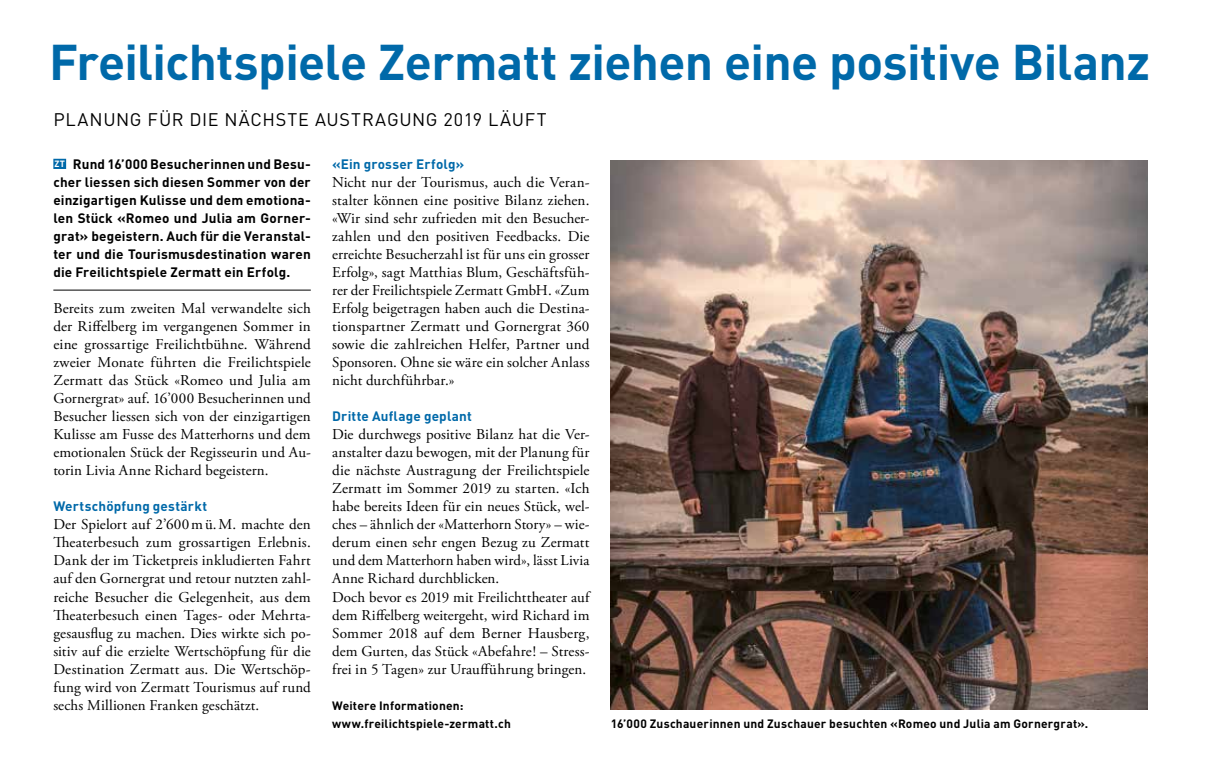
<style>
.page{position:relative;width:1216px;height:772px;background:#fff}
.page>*{position:absolute;margin:0;border:0;box-sizing:border-box;transform-origin:0 0}
.t1{font:700 49.5px "DIN";letter-spacing:-.015em;color:#0069a9}
.t2{font:18px "DIN";letter-spacing:.04em;color:#000}
.t3{font:15px/18px "Adobe Garamond Pro";letter-spacing:.01em;color:#000;text-align:justify}
.t4{font:700 13.5px/18px "DIN";letter-spacing:.015em;color:#000;text-align:justify}
.t5{font:700 13.5px "DIN";letter-spacing:.015em;color:#0069a9}
.t6{font:700 12px/18px "DIN";letter-spacing:.02em;color:#000}
.s1{font-size:9px;color:#fff}
</style>
<div class="page">
<div style="left:53px;top:159px;width:13px;height:10px;background:#0069a9"></div>
<hr style="left:53px;top:289px;width:258px;height:1px;background:#000">
<img style="left:610px;top:160px;width:536px;height:549px">
<h1 class="t1" style="left:49px;top:30px;width:1102px">Freilichtspiele Zermatt ziehen eine positive Bilanz</h1>
<p class="t2" style="left:53px;top:108px;width:494px">PLANUNG FÜR DIE NÄCHSTE AUSTRAGUNG 2019 LÄUFT</p>
<p class="t4" style="left:53px;top:154px;width:259px"><span class="s1">ZT</span> Rund 16’000 Besucherinnen und Besu&shy;cher liessen sich diesen Sommer von der einzigartigen Kulisse und dem emotiona&shy;len Stück «Romeo und Julia am Gorner&shy;grat» begeistern. Auch für die Veranstal&shy;ter und die Tourismusdestination waren die Freilichtspiele Zermatt ein Erfolg.</p>
<p class="t3" style="left:53px;top:300px;width:259px">Bereits zum zweiten Mal verwandelte sich der Riffelberg im vergangenen Sommer in eine grossartige Freilichtbühne. Während zweier Monate führten die Freilichtspiele Zermatt das Stück «Romeo und Julia am Gornergrat» auf. 16’000 Besucherinnen und Besucher liessen sich von der einzigartigen Kulisse am Fusse des Matterhorns und dem emotionalen Stück der Regisseurin und Au&shy;torin Livia Anne Richard begeistern.</p>
<p class="t5" style="left:53px;top:497px;width:155px">Wertschöpfung gestärkt</p>
<p class="t3" style="left:53px;top:516px;width:259px">Der Spielort auf 2’600mü.M. machte den Theaterbesuch zum grossartigen Erlebnis.<br>Dank der im Ticketpreis inkludierten Fahrt auf den Gornergrat und retour nutzten zahl&shy;reiche Besucher die Gelegenheit, aus dem Theaterbesuch einen Tages- oder Mehrta&shy;gesausflug zu machen. Dies wirkte sich po&shy;sitiv auf die erzielte Wertschöpfung für die Destination Zermatt aus. Die Wertschöp&shy;fung wird von Zermatt Tourismus auf rund sechs Millionen Franken geschätzt.</p>
<p class="t5" style="left:332px;top:155px;width:134px">«Ein grosser Erfolg»</p>
<p class="t3" style="left:332px;top:174px;width:259px">Nicht nur der Tourismus, auch die Veran&shy;stalter können eine positive Bilanz ziehen. «Wir sind sehr zufrieden mit den Besucher&shy;zahlen und den positiven Feedbacks. Die erreichte Besucherzahl ist für uns ein grosser Erfolg», sagt Matthias Blum, Geschäftsfüh&shy;rer der Freilichtspiele Zermatt GmbH. «Zum Erfolg beigetragen haben auch die Destina&shy;tionspartner Zermatt und Gornergrat 360 sowie die zahlreichen Helfer, Partner und Sponsoren. Ohne sie wäre ein solcher Anlass nicht durchführbar.»</p>
<p class="t5" style="left:332px;top:407px;width:141px">Dritte Auflage geplant</p>
<p class="t3" style="left:332px;top:426px;width:259px;text-align:left">Die durchwegs positive Bilanz hat die Ver&shy;anstalter dazu bewogen, mit der Planung für die nächste Austragung der Freilichtspiele Zermatt im Sommer 2019 zu starten. «Ich habe bereits Ideen für ein neues Stück, wel&shy;ches – ähnlich der «Matterhorn Story» – wie&shy;derum einen sehr engen Bezug zu Zermatt und dem Matterhorn haben wird», lässt Livia Anne Richard durchblicken.<br>Doch bevor es 2019 mit Freilichttheater auf dem Riffelberg weitergeht, wird Richard im Sommer 2018 auf dem Berner Hausberg, dem Gurten, das Stück «Abefahre! – Stress&shy;frei in 5 Tagen» zur Uraufführung bringen.</p>
<p class="t6" style="left:332px;top:695px;width:180px">Weitere Informationen: www.freilichtspiele-zermatt.ch</p>
<p class="t6" style="left:610px;top:713px;width:479px">16’000 Zuschauerinnen und Zuschauer besuchten «Romeo und Julia am Gornergrat».</p>
</div>
